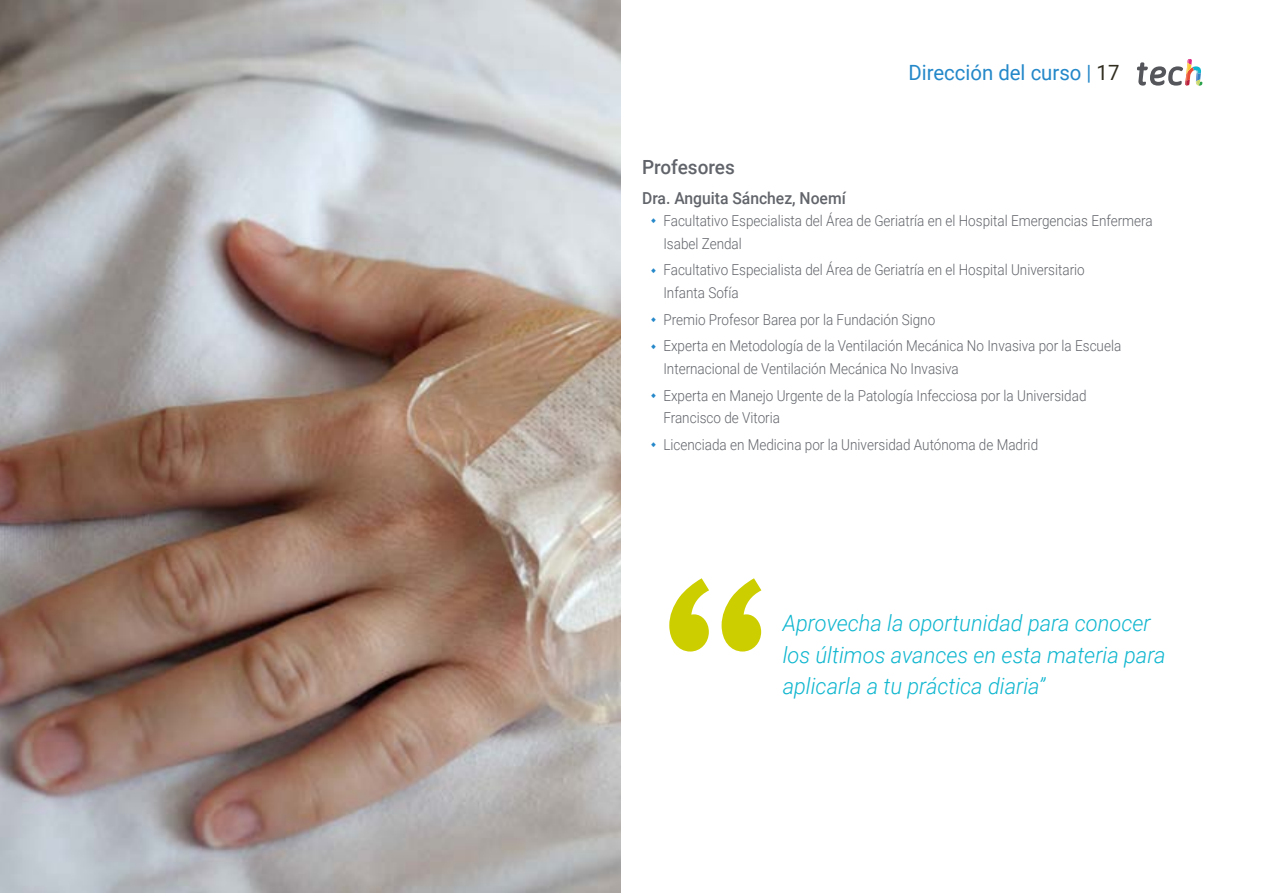
<style>
.page{position:relative;width:1263px;height:893px;background:#fff}
.page>*{position:absolute;margin:0;border:0;box-sizing:border-box;transform-origin:0 0}
.t1{font:italic 300 22.5px/31.5px "Roboto";color:#0fb6cf}
.t2{font:21px "Roboto";color:#2488c9}
.t3{font:500 19.5px "Roboto";color:#61646a}
.t4{font:500 16.5px "Roboto";color:#61646a;scale:.95 1}
.t5{font:300 15px/26.7px "Roboto";color:#61646a;scale:.9 1}
.s1{color:#312e20}
</style>
<div class="page">
<svg style="left:669px;top:578px;width:92px;height:73px"></svg>
<img style="left:0;top:0;width:621px;height:893px">
<svg style="left:1137px;top:59px;width:65px;height:27px"></svg>
<h2 class="t2" style="left:908px;top:57px;width:213px">Dirección del curso | <span class="s1">17</span></h2>
<h3 class="t3" style="left:642px;top:154px;width:94px">Profesores</h3>
<p class="t4" style="left:642px;top:186px;width:216px">Dra. Anguita Sánchez, Noemí</p>
<p class="t5" style="left:663px;top:209px;width:545px;line-height:22.5px">Facultativo Especialista del Área de Geriatría en el Hospital Emergencias Enfermera<br>Isabel Zendal</p>
<p class="t5" style="left:663px;top:258px;width:470px;line-height:22.5px">Facultativo Especialista del Área de Geriatría en el Hospital Universitario<br>Infanta Sofía</p>
<p class="t5" style="left:663px;top:305px;width:510px">Premio Profesor Barea por la Fundación Signo<br>Experta en Metodología de la Ventilación Mecánica No Invasiva por la Escuela</p>
<p class="t5" style="left:663px;top:355px;width:472px">Internacional de Ventilación Mecánica No Invasiva<br>Experta en Manejo Urgente de la Patología Infecciosa por la Universidad</p>
<p class="t5" style="left:663px;top:404px;width:418px">Francisco de Vitoria<br>Licenciada en Medicina por la Universidad Autónoma de Madrid</p>
<h1 class="t1" style="left:783px;top:607px;width:384px">Aprovecha la oportunidad para conocer los últimos avances en esta materia para aplicarla a tu práctica diaria”</h1>
</div>
